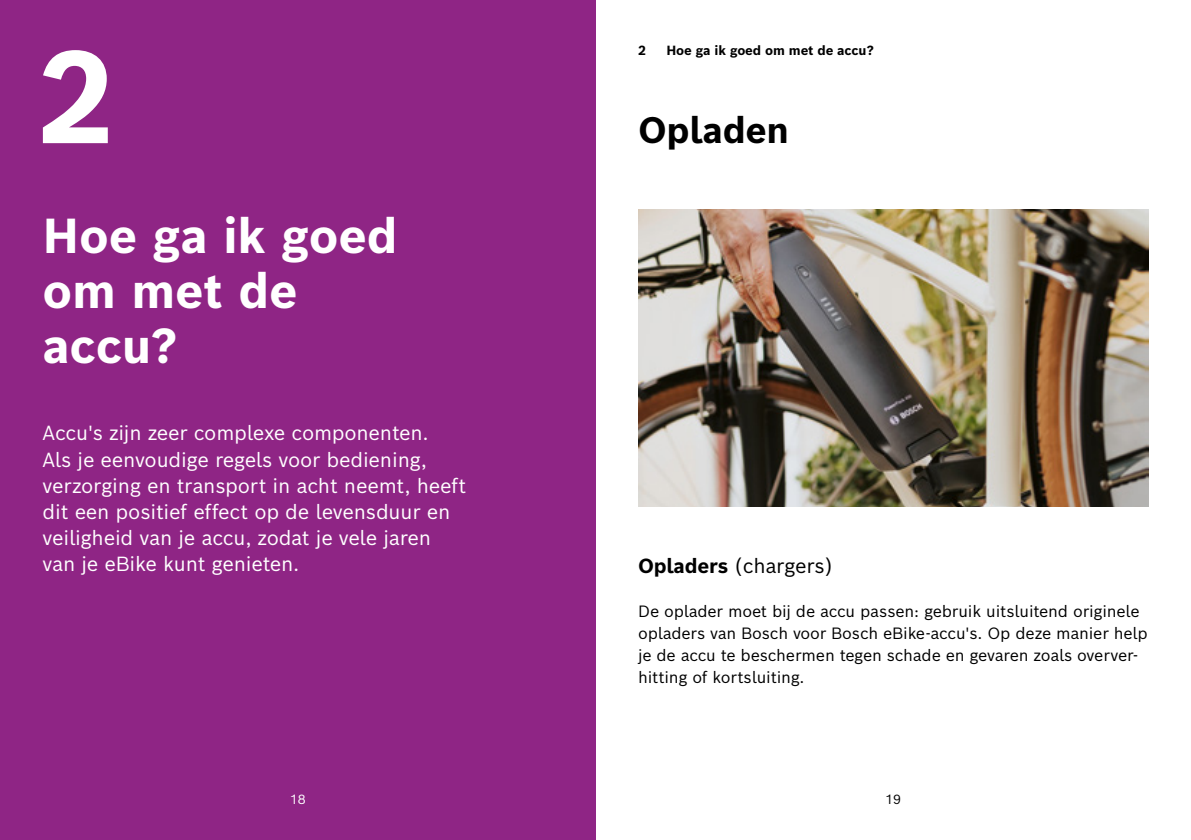
<style>
.page{position:relative;width:1191px;height:840px;background:#fff}
.page>*{position:absolute;margin:0;border:0;box-sizing:border-box;transform-origin:0 0}
.t1{font:700 128px "Bosch Sans";color:#fff}
.t2{font:700 48px/55px "Bosch Sans";letter-spacing:-.005em;color:#fff}
.t3{font:700 36px "Bosch Sans";letter-spacing:-.01em;color:#000}
.t4{font:20px/26px "Bosch Sans";letter-spacing:-.01em;color:#fff}
.t5{font:20px "Bosch Sans";letter-spacing:-.01em;color:#000}
.t6{font:16px/22px "Bosch Sans";letter-spacing:-.01em;color:#000}
.t7{font:700 13px "Bosch Sans";letter-spacing:-.01em;color:#000}
.t8{font:13px "Bosch Sans";color:#fff}
.t9{font:13px "Bosch Sans";color:#000}
.s1{font-weight:700}
</style>
<div class="page">
<div style="left:0;top:0;width:595px;height:839px;background:#8f2585"></div>
<img style="left:638px;top:209px;width:510px;height:297px">
<h1 class="t1" style="left:37px;top:11px;width:79px">2</h1>
<p class="t7" style="left:638px;top:42px;width:9px">2</p>
<p class="t7" style="left:666px;top:42px;width:209px">Hoe ga ik goed om met de accu?</p>
<h3 class="t3" style="left:638px;top:106px;width:152px">Opladen</h3>
<h2 class="t2" style="left:43px;top:207px;width:357px">Hoe ga ik goed om met de accu?</h2>
<p class="t4" style="left:43px;top:419px;width:425px">Accu's zijn zeer complexe componenten.<br>Als je eenvoudige regels voor bediening, verzorging en transport in acht neemt, heeft dit een positief effect op de levensduur en veiligheid van je accu, zodat je vele jaren van je eBike kunt genieten.</p>
<p class="t5" style="left:638px;top:551px;width:197px"><span class="s1">Opladers</span> (chargers)</p>
<p class="t6" style="left:638px;top:599px;width:511px">De oplader moet bij de accu passen: gebruik uitsluitend originele opladers van Bosch voor Bosch eBike-accu's. Op deze manier help je de accu te beschermen tegen schade en gevaren zoals overver&shy;hitting of kortsluiting.</p>
<p class="t8" style="left:290px;top:789px;width:17px">18</p>
<p class="t9" style="left:885px;top:789px;width:17px">19</p>
</div>
